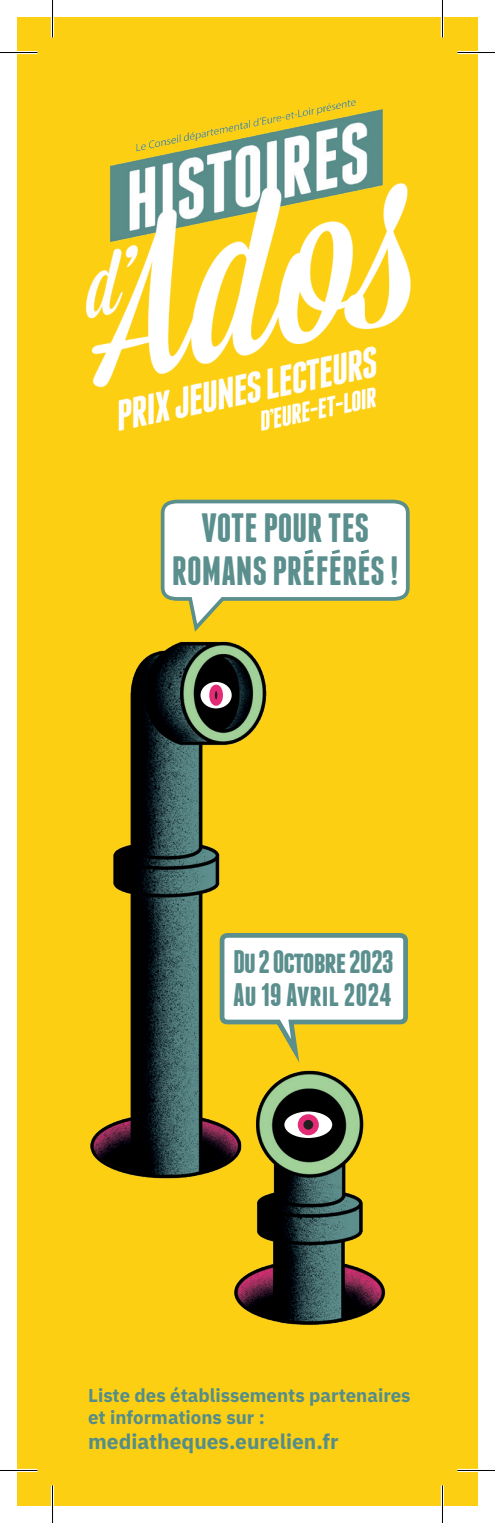
<style>
.page{position:relative;width:495px;height:1523px;background:#fff}
.page>*{position:absolute;margin:0;border:0;box-sizing:border-box;transform-origin:0 0}
.t1{font:700 40.75px "Franchise";color:#5a8f8e}
.t2{font:700 32.5px "Franchise";letter-spacing:-.03em;color:#5a8f8e}
.t3{font:700 32.5px "Franchise";color:#5a8f8e}
.t4{font:700 21px "IBM Plex Sans";color:#548d89}
.t5{font:700 18.75px/22.5px "IBM Plex Sans";color:#548d89}
</style>
<div class="page">
<div style="left:17px;top:17px;width:461px;height:1488px;background:#fccf12"></div>
<svg style="left:272px;top:933px;width:136px;height:113px"></svg>
<img style="left:90px;top:641px;width:182px;height:538px">
<div style="left:200px;top:682px;width:32px;height:26px;background:#fff;border-radius:50%"></div>
<div style="left:209px;top:684px;width:14px;height:21px;border:6px solid #e42c76;border-radius:50%"></div>
<img style="left:194px;top:1046px;width:192px;height:280px">
<div style="left:284px;top:1111px;width:48px;height:26px;background:#fff;border-radius:50%"></div>
<div style="left:300px;top:1117px;width:16px;height:15px;background:#231f20;border-radius:50%"></div>
<div style="left:298px;top:1114px;width:21px;height:21px;border:6px solid #e42c76;border-radius:50%"></div>
<svg style="left:160px;top:499px;width:250px;height:133px"></svg>
<svg style="left:304px;top:549px;width:9px;height:5px"></svg>
<svg style="left:332px;top:549px;width:8px;height:5px"></svg>
<svg style="left:361px;top:549px;width:8px;height:5px"></svg>
<img style="left:85px;top:99px;width:326px;height:332px">
<hr style="left:0;top:51px;width:38px;height:3px;background:#fff">
<hr style="left:457px;top:51px;width:38px;height:3px;background:#fff">
<hr style="left:0;top:1468px;width:38px;height:3px;background:#fff">
<hr style="left:457px;top:1468px;width:38px;height:3px;background:#fff">
<hr style="left:51px;top:0;width:3px;height:37px;background:#fff">
<hr style="left:51px;top:1485px;width:3px;height:37px;background:#fff">
<hr style="left:441px;top:0;width:3px;height:37px;background:#fff">
<hr style="left:441px;top:1485px;width:3px;height:37px;background:#fff">
<hr style="left:0;top:52px;width:38px;height:1px;background:#000">
<hr style="left:457px;top:52px;width:38px;height:1px;background:#000">
<hr style="left:0;top:1469px;width:38px;height:1px;background:#000">
<hr style="left:457px;top:1469px;width:38px;height:1px;background:#000">
<hr style="left:52px;top:0;width:1px;height:37px;background:#000">
<hr style="left:52px;top:1485px;width:1px;height:37px;background:#000">
<hr style="left:442px;top:0;width:1px;height:37px;background:#000">
<hr style="left:442px;top:1485px;width:1px;height:37px;background:#000">
<p class="t1" style="left:201px;top:508px;width:169px">VOTE POUR TES</p>
<p class="t1" style="left:172px;top:551px;width:228px">ROMANS PREFERES !</p>
<p class="t2" style="left:233px;top:946px;width:162px">Du 2 Octobre 2023</p>
<p class="t3" style="left:233px;top:979px;width:161px">Au 19 Avril 2024</p>
<p class="t5" style="left:88px;top:1382px;width:324px">Liste des établissements partenaires et informations sur :</p>
<p class="t4" style="left:88px;top:1424px;width:252px">mediatheques.eurelien.fr</p>
</div>
